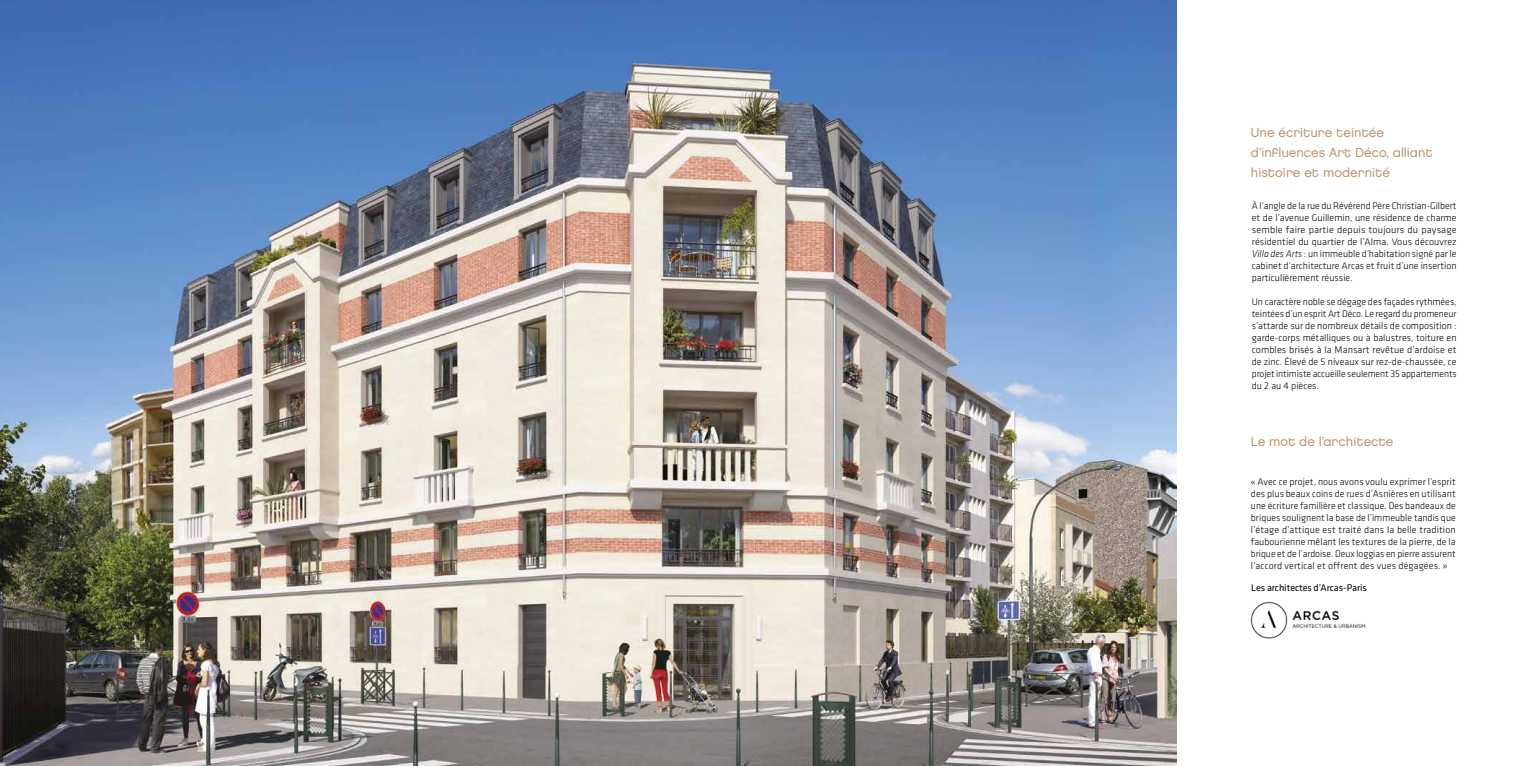
<style>
.page{position:relative;width:1531px;height:766px;background:#fff}
.page>*{position:absolute;margin:0;border:0;box-sizing:border-box;transform-origin:0 0}
.t1{font:13px/20px "Chalet London Nineteen Eighty";color:#bd936a}
.t2{font:300 10px/12px "Klavika Basic";color:#000;text-align:justify}
.t3{font:10px "Klavika Basic";letter-spacing:-.005em;color:#000}
.s1{font-style:italic}
</style>
<div class="page">
<img style="left:0;top:0;width:1176px;height:765px">
<img style="left:1251px;top:601px;width:115px;height:37px">
<h1 class="t1" style="left:1251px;top:122px;width:183px">Une écriture teintée d’influences Art Déco, alliant histoire et modernité</h1>
<p class="t2" style="left:1252px;top:199px;width:206px">À l’angle de la rue du Révérend Père Christian-Gilbert et de l’avenue Guillemin, une résidence de charme semble faire partie depuis toujours du paysage résidentiel du quartier de l’Alma. Vous découvrez <span class="s1">Villa des Arts</span> : un immeuble d’habitation signé par le cabinet d’architecture Arcas et fruit d’une insertion particulièrement réussie.</p>
<p class="t2" style="left:1252px;top:295px;width:206px">Un caractère noble se dégage des façades rythmées, teintées d’un esprit Art Déco. Le regard du promeneur s’attarde sur de nombreux détails de composition : garde-corps métalliques ou à balustres, toiture en combles brisés à la Mansart revêtue d’ardoise et de zinc. Élevé de 5 niveaux sur rez-de-chaussée, ce projet intimiste accueille seulement 35 appartements du 2 au 4 pièces.</p>
<h1 class="t1" style="left:1251px;top:431px;width:144px">Le mot de l’architecte</h1>
<p class="t2" style="left:1251px;top:475px;width:206px">« Avec ce projet, nous avons voulu exprimer l’esprit des plus beaux coins de rues d’Asnières en utilisant une écriture familière et classique. Des bandeaux de briques soulignent la base de l’immeuble tandis que l’étage d’attique est traité dans la belle tradition faubourienne mêlant les textures de la pierre, de la brique et de l’ardoise. Deux loggias en pierre assurent l’accord vertical et offrent des vues dégagées. »</p>
<p class="t3" style="left:1251px;top:581px;width:117px">Les architectes d’Arcas-Paris</p>
</div>
